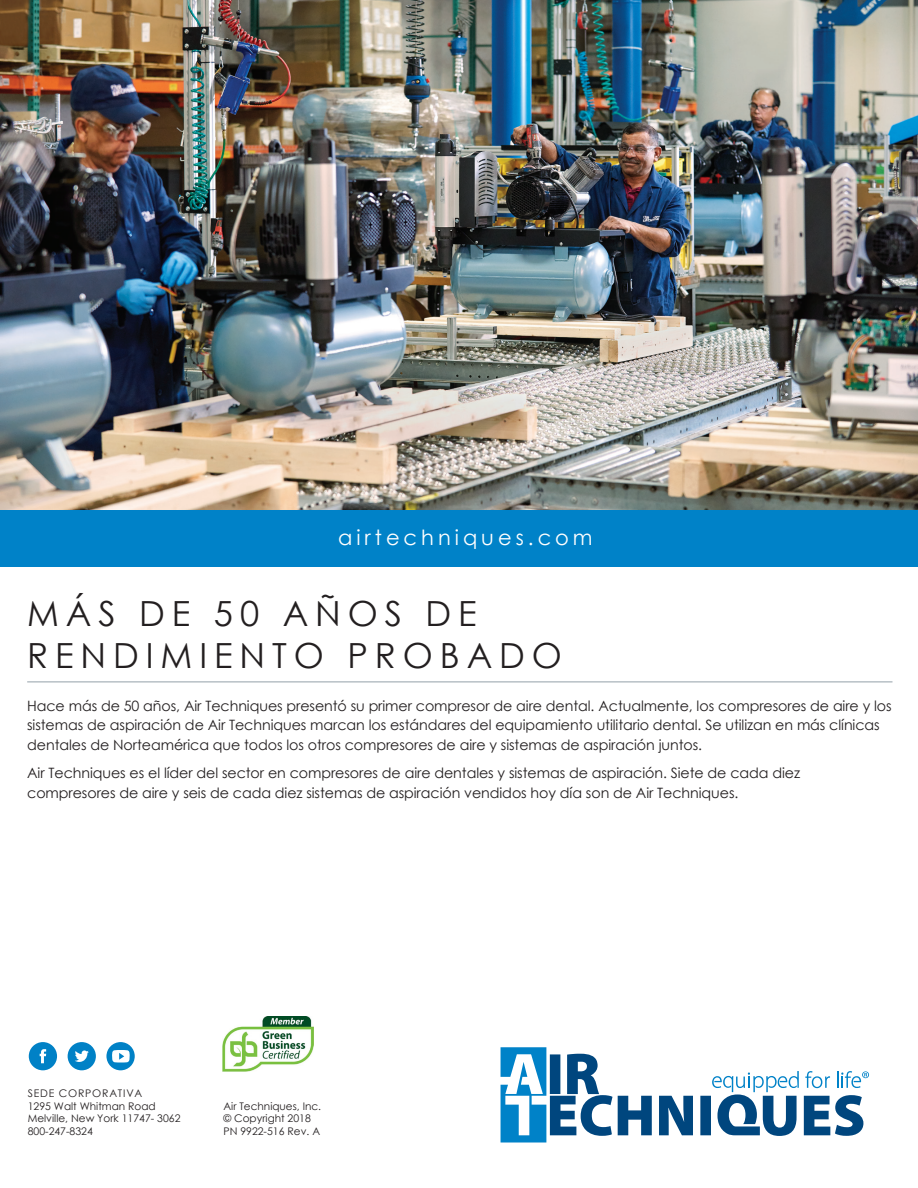
<style>
.page{position:relative;width:918px;height:1188px;background:#fff}
.page>*{position:absolute;margin:0;border:0;box-sizing:border-box;transform-origin:0 0}
.t1{font:34.65px/41.5px "Century Gothic";letter-spacing:.2em;color:#231f20}
.t2{font:21px "Century Gothic";letter-spacing:.19em;color:#fff}
.t3{font:14.25px/19.5px "Century Gothic";letter-spacing:-.005em;color:#231f20}
.t4{font:10.5px/12.6px "Century Gothic";color:#231f20}
</style>
<div class="page">
<svg style="left:501px;top:1047px;width:368px;height:96px"></svg>
<img style="left:222px;top:1017px;width:91px;height:55px">
<svg style="left:29px;top:1042px;width:28px;height:28px"></svg>
<svg style="left:68px;top:1042px;width:28px;height:28px"></svg>
<div style="left:106px;top:1042px;width:29px;height:28px;background:#0081c6;border-radius:50%"></div>
<svg style="left:112px;top:1050px;width:18px;height:13px"></svg>
<hr style="left:27px;top:682px;width:866px;height:1px;background:#94a0a9">
<img style="left:1px;top:0;width:917px;height:511px">
<div style="left:1px;top:511px;width:917px;height:56px;background:#0082c8"></div>
<h2 class="t2" style="left:338px;top:522px;width:256px">airtechniques.com</h2>
<h1 class="t1" style="left:27px;top:593px;width:536px">MÁS DE 50 AÑOS DE<br>RENDIMIENTO PROBADO</h1>
<p class="t3" style="left:27px;top:696px;width:866px">Hace más de 50 años, Air Techniques presentó su primer compresor de aire dental. Actualmente, los compresores de aire y los sistemas de aspiración de Air Techniques marcan los estándares del equipamiento utilitario dental. Se utilizan en más clínicas dentales de Norteamérica que todos los otros compresores de aire y sistemas de aspiración juntos.</p>
<p class="t3" style="left:27px;top:763px;width:774px">Air Techniques es el líder del sector en compresores de aire dentales y sistemas de aspiración. Siete de cada diez compresores de aire y seis de cada diez sistemas de aspiración vendidos hoy día son de Air Techniques.</p>
<p class="t4" style="left:28px;top:1087px;width:154px">SEDE CORPORATIVA<br>1295 Walt Whitman Road<br>Melville, New York 11747- 3062<br>800-247-8324</p>
<p class="t4" style="left:224px;top:1100px;width:99px">Air Techniques, Inc. © Copyright 2018<br>PN 9922-516 Rev. A</p>
</div>
